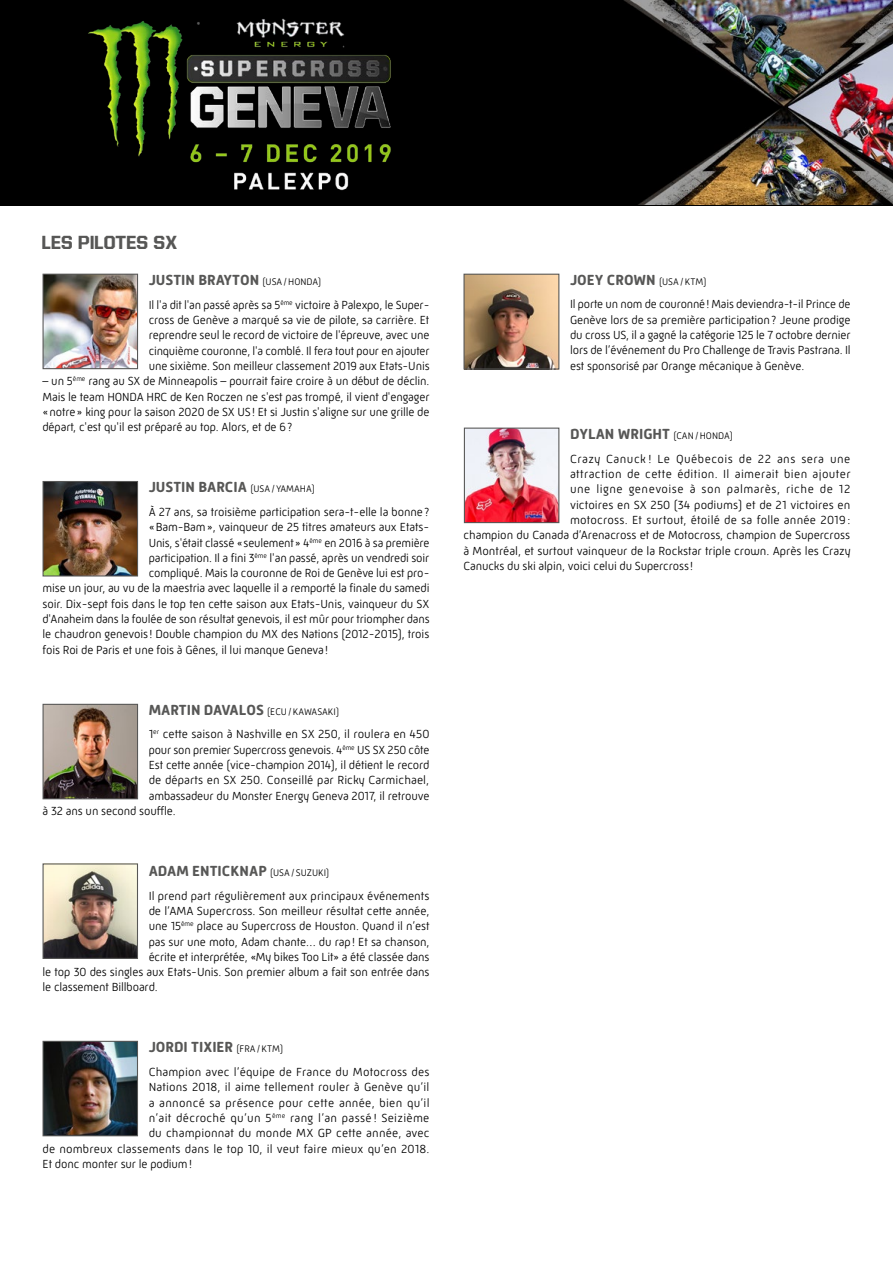
<style>
.page{position:relative;width:893px;height:1263px;background:#fff}
.page>*{position:absolute;margin:0;border:0;box-sizing:border-box;transform-origin:0 0}
.t1{font:18px "Allstar 4";color:#575756}
.t2{font:700 15px "Mic 32 New Rounded";color:#575756}
.t3{font:300 12px/15.3px "Mic 32 New Rounded";letter-spacing:-.01em;color:#000;text-align:justify}
.t4{font:300 12px "Mic 32 New Rounded";letter-spacing:.01em;color:#000}
.t5{font:300 12px "Mic 32 New Rounded";letter-spacing:.02em;color:#000}
.t6{font:300 12px "Mic 32 New Rounded";letter-spacing:.03em;color:#000}
.t7{font:300 12px "Mic 32 New Rounded";letter-spacing:.015em;color:#000}
.t8{font:300 12px "Mic 32 New Rounded";letter-spacing:.04em;color:#000}
.t9{font:300 12px "Mic 32 New Rounded";letter-spacing:.035em;color:#000}
.t10{font:300 9.75px "Mic 32 New Rounded";color:#000}
.s1{font-weight:300;font-size:9.75px;color:#000}
.s2{font-weight:700;font-size:15px;color:#575756}
</style>
<div class="page">
<img style="left:45px;top:276px;width:91px;height:91px">
<div style="left:43px;top:274px;width:95px;height:95px;border:1px solid #575756"></div>
<img style="left:45px;top:483px;width:91px;height:91px">
<div style="left:43px;top:481px;width:95px;height:95px;border:1px solid #575756"></div>
<img style="left:45px;top:706px;width:91px;height:91px">
<div style="left:43px;top:704px;width:95px;height:95px;border:1px solid #575756"></div>
<img style="left:45px;top:865px;width:91px;height:92px">
<div style="left:43px;top:863px;width:95px;height:96px;border:1px solid #575756"></div>
<img style="left:45px;top:1043px;width:91px;height:91px">
<div style="left:43px;top:1041px;width:95px;height:95px;border:1px solid #575756"></div>
<img style="left:466px;top:430px;width:91px;height:91px">
<div style="left:464px;top:428px;width:95px;height:95px;border:1px solid #575756"></div>
<img style="left:465px;top:276px;width:92px;height:92px">
<div style="left:463px;top:274px;width:96px;height:96px;border:1px solid #575756"></div>
<div style="left:0;top:0;width:893px;height:205px;background:#000"></div>
<img style="left:88px;top:18px;width:303px;height:173px">
<img style="left:624px;top:0;width:269px;height:204px">
<h1 class="t1" style="left:43px;top:234px;width:137px">LES PILOTES SX</h1>
<p class="t2" style="left:149px;top:271px;width:174px">JUSTIN BRAYTON <span class="s1">(USA/HONDA)</span></p>
<p class="t3" style="left:149px;top:297px;width:282px">Il l'a dit l'an passé après sa 5<sup>ème</sup> victoire à Palexpo, le Super&shy;cross de Genève a marqué sa vie de pilote, sa carrière. Et reprendre seul le record de victoire de l'épreuve, avec une cinquième couronne, l'a comblé. Il fera tout pour en ajouter une sixième. Son meilleur classement 2019 aux Etats-Unis</p>
<p class="t3" style="left:43px;top:374px;width:388px">– un 5<sup>ème</sup> rang au SX de Minneapolis – pourrait faire croire à un début de déclin.<br>Mais le team HONDA HRC de Ken Roczen ne s'est pas trompé, il vient d'engager «notre» king pour la saison 2020 de SX US! Et si Justin s'aligne sur une grille de départ, c'est qu'il est préparé au top. Alors, et de 6?</p>
<p class="t2" style="left:149px;top:478px;width:168px">JUSTIN BARCIA <span class="s1">(USA/YAMAHA)</span></p>
<p class="t3" style="left:149px;top:504px;width:282px">À 27 ans, sa troisième participation sera-t-elle la bonne?</p>
<p class="t3" style="left:149px;top:519px;width:282px">«Bam-Bam», vainqueur de 25 titres amateurs aux Etats-</p>
<p class="t3" style="left:149px;top:535px;width:282px">Unis, s'était classé «seulement» 4<sup>ème</sup> en 2016 à sa première</p>
<p class="t3" style="left:149px;top:550px;width:282px">participation. Il a fini 3<sup>ème</sup> l'an passé, après un vendredi soir</p>
<p class="t3" style="left:149px;top:565px;width:282px">compliqué. Mais la couronne de Roi de Genève lui est pro-</p>
<p class="t3" style="left:43px;top:581px;width:389px">mise un jour, au vu de la maestria avec laquelle il a remporté la finale du samedi</p>
<p class="t3" style="left:43px;top:596px;width:388px">soir. Dix-sept fois dans le top ten cette saison aux Etats-Unis, vainqueur du SX</p>
<p class="t3" style="left:43px;top:611px;width:389px">d'Anaheim dans la foulée de son résultat genevois, il est mûr pour triompher dans</p>
<p class="t3" style="left:43px;top:627px;width:388px">le chaudron genevois ! Double champion du MX des Nations (2012-2015), trois</p>
<p class="t3" style="left:43px;top:642px;width:287px">fois Roi de Paris et une fois à Gênes, il lui manque Geneva!</p>
<p class="t10" style="left:149px;top:706px;width:192px"><span class="s2">MARTIN DAVALOS</span> (ECU/KAWASAKI)</p>
<p class="t3" style="left:149px;top:727px;width:282px">1<sup>er</sup> cette saison à Nashville en SX 250, il roulera en 450</p>
<p class="t3" style="left:149px;top:742px;width:282px">pour son premier Supercross genevois. 4<sup>ème</sup> US SX 250 côte</p>
<p class="t3" style="left:149px;top:757px;width:282px">Est cette année (vice-champion 2014), il détient le record</p>
<p class="t3" style="left:149px;top:772px;width:282px">de départs en SX 250. Conseillé par Ricky Carmichael,</p>
<p class="t3" style="left:149px;top:788px;width:282px">ambassadeur du Monster Energy Geneva 2017, il retrouve</p>
<p class="t3" style="left:43px;top:803px;width:135px">à 32 ans un second souffle.</p>
<p class="t2" style="left:149px;top:862px;width:182px">ADAM ENTICKNAP <span class="s1">(USA/ SUZUKI)</span></p>
<p class="t3" style="left:149px;top:888px;width:282px">Il prend part régulièrement aux principaux événements</p>
<p class="t3" style="left:149px;top:903px;width:282px">de l’AMA Supercross. Son meilleur résultat cette année,</p>
<p class="t3" style="left:149px;top:918px;width:282px">une 15<sup>ème</sup> place au Supercross de Houston. Quand il n’est</p>
<p class="t3" style="left:149px;top:934px;width:282px">pas sur une moto, Adam chante… du rap! Et sa chanson,</p>
<p class="t3" style="left:149px;top:949px;width:282px">écrite et interprétée, «My bikes Too Lit» a été classée dans</p>
<p class="t3" style="left:43px;top:964px;width:389px">le top 30 des singles aux Etats-Unis. Son premier album a fait son entrée dans</p>
<p class="t3" style="left:43px;top:980px;width:117px">le classement Billboard.</p>
<p class="t2" style="left:149px;top:1038px;width:136px">JORDI TIXIER <span class="s1">(FRA/KTM)</span></p>
<p class="t4" style="left:149px;top:1065px;width:282px">Champion avec l’équipe de France du Motocross des</p>
<p class="t4" style="left:149px;top:1080px;width:282px">Nations 2018, il aime tellement rouler à Genève qu’il</p>
<p class="t5" style="left:149px;top:1096px;width:282px">a annoncé sa présence pour cette année, bien qu’il</p>
<p class="t5" style="left:149px;top:1111px;width:282px">n’ait décroché qu’un 5<sup>ème</sup> rang l’an passé ! Seizième</p>
<p class="t4" style="left:149px;top:1126px;width:282px">du championnat du monde MX GP cette année, avec</p>
<p class="t4" style="left:43px;top:1142px;width:388px">de nombreux classements dans le top 10, il veut faire mieux qu’en 2018.</p>
<p class="t3" style="left:43px;top:1156px;width:151px">Et donc monter sur le podium!</p>
<p class="t2" style="left:570px;top:271px;width:138px">JOEY CROWN <span class="s1">(USA/KTM)</span></p>
<p class="t3" style="left:570px;top:297px;width:282px">Il porte un nom de couronné! Mais deviendra-t-il Prince de Genève lors de sa première participation? Jeune prodige du cross US, il a gagné la catégorie 125 le 7 octobre dernier lors de l’événement du Pro Challenge de Travis Pastrana. Il est sponsorisé par Orange mécanique à Genève.</p>
<p class="t2" style="left:570px;top:425px;width:164px">DYLAN WRIGHT <span class="s1">(CAN/HONDA)</span></p>
<p class="t9" style="left:570px;top:452px;width:282px">Crazy Canuck ! Le Québecois de 22 ans sera une</p>
<p class="t6" style="left:570px;top:467px;width:282px">attraction de cette édition. Il aimerait bien ajouter</p>
<p class="t8" style="left:570px;top:482px;width:282px">une ligne genevoise à son palmarès, riche de 12</p>
<p class="t3" style="left:570px;top:497px;width:282px">victoires en SX 250 (34 podiums) et de 21 victoires en</p>
<p class="t7" style="left:570px;top:513px;width:282px">motocross. Et surtout, étoilé de sa folle année 2019 :</p>
<p class="t3" style="left:463px;top:528px;width:388px">champion du Canada d’Arenacross et de Motocross, champion de Supercross</p>
<p class="t3" style="left:463px;top:543px;width:389px">à Montréal, et surtout vainqueur de la Rockstar triple crown. Après les Crazy</p>
<p class="t3" style="left:463px;top:558px;width:231px">Canucks du ski alpin, voici celui du Supercross !</p>
</div>
